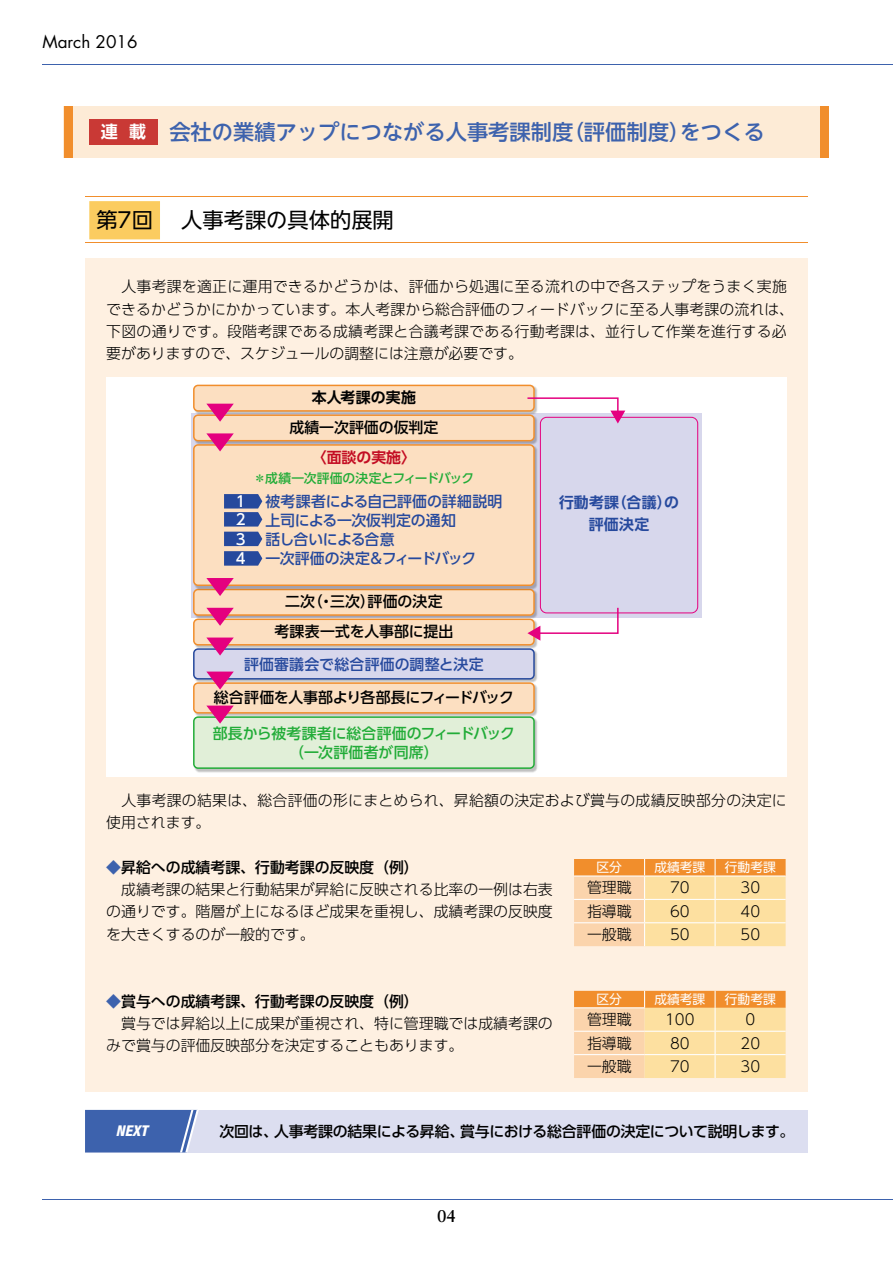
<style>
.page{position:relative;width:893px;height:1263px;background:#fff}
.page>*{position:absolute;margin:0;border:0;box-sizing:border-box;transform-origin:0 0}
.t1{font:500 21.3px "UD Shin Go NT Pro";color:#3d62ad}
.t2{font:21.3px "UD Shin Go NT Pro";color:#000}
.t3{font:16.95px "Futura Std";color:#000}
.t4{font:700 16.95px "Sabon LT Std";color:#000}
.t5{font:300 14.85px/22.4px "UD Shin Go Pro";color:#000}
.t6{font:500 14.85px "UD Shin Go Pro";letter-spacing:-.015em;color:#000}
.t7{font:500 14.85px/19.2px "UD Shin Go Pro";letter-spacing:-.005em;color:#26499d}
.t8{font:500 14.85px/19.2px "UD Shin Go Pro";letter-spacing:.005em;color:#22ac38;text-align:center}
.t9{font:500 14.85px/29.5px "UD Shin Go Pro";letter-spacing:.015em;color:#000;text-align:center}
.t10{font:500 14.85px "UD Shin Go Pro";letter-spacing:.015em;color:#26499d}
.t11{font:700 14.85px/22.4px "UD Shin Go Pro De";letter-spacing:.02em;color:#26499d;text-align:center}
.t12{font:700 14.85px "UD Shin Go Pro De";letter-spacing:.005em;color:#000}
.t13{font:700 14.85px "UD Shin Go Pro De";color:#c30d23}
.t14{font:italic 800 condensed 14.85px "Helvetica Neue LT Std";color:#fff}
.t15{font:500 14.85px/18px "UD Shin Go Pro";color:#fff}
.t16{font:12.75px "UD Shin Go Pro";color:#fff}
.t17{font:500 12.75px "UD Shin Go Pro";letter-spacing:-.04em;color:#22ac38}
.s1{font-family:"UD Shin Go NT Pro De";font-weight:700;font-size:16.95px;color:#fff}
.s2{font-weight:500;color:#3d62ad}
.s3{font-weight:500}
</style>
<div class="page">
<div style="left:64px;top:106px;width:765px;height:51px;background:#fdebd6"></div>
<div style="left:64px;top:106px;width:8px;height:51px;background:#f18e2c"></div>
<div style="left:821px;top:106px;width:8px;height:51px;background:#f18e2c"></div>
<hr style="left:85px;top:196px;width:723px;height:1px;background:#f18e2c">
<hr style="left:85px;top:242px;width:723px;height:1px;background:#f18e2c">
<div style="left:85px;top:258px;width:723px;height:833px;background:#fef0e1"></div>
<div style="left:85px;top:1110px;width:723px;height:42px;background:#dcdef0"></div>
<svg style="left:85px;top:1110px;width:114px;height:42px;background:#4c6eb3"></svg>
<hr style="left:43px;top:64px;width:850px;height:1px;background:#3d62ad">
<hr style="left:43px;top:1199px;width:850px;height:1px;background:#3d62ad">
<div style="left:89px;top:201px;width:71px;height:38px;background:#fbcc60"></div>
<div style="left:90px;top:119px;width:68px;height:26px;background:#c93935"></div>
<svg style="left:574px;top:859px;width:212px;height:87px;background:#face91"></svg>
<svg style="left:574px;top:991px;width:212px;height:87px;background:#face90"></svg>
<div style="left:106px;top:377px;width:681px;height:400px;background:#fff"></div>
<div style="left:192px;top:413px;width:510px;height:204px;background:#d7d7ec"></div>
<div style="left:540px;top:417px;width:158px;height:196px;border:1px solid #e4007f;border-radius:6px"></div>
<img style="left:193px;top:386px;width:345px;height:58px">
<div style="left:194px;top:385px;width:340px;height:26px;background:#fcdfc1;border-radius:4px"></div>
<div style="left:193px;top:385px;width:342px;height:27px;border:2px solid #f18e2c;border-radius:4px"></div>
<div style="left:194px;top:415px;width:340px;height:26px;background:#fcdfc1;border-radius:4px"></div>
<div style="left:193px;top:414px;width:342px;height:27px;border:2px solid #f18e2c;border-radius:4px"></div>
<img style="left:193px;top:444px;width:345px;height:204px">
<div style="left:194px;top:589px;width:340px;height:26px;background:#fcdfc1;border-radius:4px"></div>
<div style="left:193px;top:589px;width:342px;height:27px;border:2px solid #f18e2c;border-radius:4px"></div>
<div style="left:194px;top:619px;width:340px;height:26px;background:#fcdfc1;border-radius:4px"></div>
<div style="left:193px;top:618px;width:342px;height:27px;border:2px solid #f18e2c;border-radius:4px"></div>
<img style="left:195px;top:648px;width:343px;height:34px">
<div style="left:194px;top:649px;width:340px;height:30px;background:#d7d7ec;border-radius:4px"></div>
<div style="left:193px;top:648px;width:342px;height:32px;border:2px solid #26499d;border-radius:4px"></div>
<img style="left:195px;top:682px;width:343px;height:34px">
<div style="left:194px;top:683px;width:340px;height:30px;background:#fcdfc1;border-radius:4px"></div>
<div style="left:193px;top:682px;width:342px;height:32px;border:2px solid #f18e2c;border-radius:4px"></div>
<img style="left:194px;top:716px;width:344px;height:57px">
<div style="left:194px;top:717px;width:340px;height:51px;background:#e1efd8;border-radius:4px"></div>
<div style="left:193px;top:716px;width:342px;height:53px;border:2px solid #22ac38;border-radius:4px"></div>
<div style="left:194px;top:445px;width:340px;height:140px;background:#fcdfc1;border-radius:4px"></div>
<div style="left:193px;top:444px;width:342px;height:142px;border:2px solid #f18e2c;border-radius:4px"></div>
<svg style="left:206px;top:404px;width:28px;height:18px"></svg>
<svg style="left:206px;top:433px;width:28px;height:18px"></svg>
<svg style="left:206px;top:578px;width:28px;height:18px"></svg>
<svg style="left:206px;top:608px;width:28px;height:18px"></svg>
<svg style="left:206px;top:637px;width:28px;height:19px"></svg>
<svg style="left:206px;top:671px;width:28px;height:19px"></svg>
<svg style="left:206px;top:706px;width:28px;height:18px"></svg>
<svg style="left:526px;top:397px;width:99px;height:26px"></svg>
<svg style="left:527px;top:606px;width:92px;height:35px"></svg>
<svg style="left:224px;top:494px;width:38px;height:72px"></svg>
<p class="t3" style="left:43px;top:31px;width:96px">March 2016</p>
<h1 class="t1" style="left:101px;top:115px;width:665px"><span class="s1">連 載</span>　 会社の業績アップにつながる人事考課制度（評価制度）をつくる</h1>
<h1 class="t2" style="left:96px;top:203px;width:299px">第7回 　人事考課の具体的展開</h1>
<p class="t5" style="left:106px;top:275px;width:689px">　人事考課を適正に運用できるかどうかは、評価から処遇に至る流れの中で各ステップをうまく実施できるかどうかにかかっています。本人考課から総合評価のフィードバックに至る人事考課の流れは、下図の通りです。段階考課である成績考課と合議考課である行動考課は、並行して作業を進行する必要がありますので、スケジュールの調整には注意が必要です。</p>
<p class="t15" style="left:236px;top:492px;width:11px">1<br>2</p>
<p class="t15" style="left:236px;top:529px;width:11px;line-height:19.5px">3<br>4</p>
<p class="t12" style="left:312px;top:385px;width:106px">本人考課の実施</p>
<p class="t6" style="left:289px;top:415px;width:150px">成績一次評価の仮判定</p>
<p class="t13" style="left:312px;top:446px;width:106px">〈面談の実施〉</p>
<p class="t17" style="left:254px;top:468px;width:222px">＊成績一次評価の決定とフィードバック</p>
<p class="t7" style="left:265px;top:491px;width:238px">被考課者による自己評価の詳細説明上司による一次仮判定の通知<br>話し合いによる合意<br>一次評価の決定＆フィードバック</p>
<p class="t11" style="left:559px;top:491px;width:122px">行動考課（合議）の評価決定</p>
<p class="t9" style="left:274px;top:586px;width:180px">二次（・三次）評価の決定<br>考課表一式を人事部に提出</p>
<p class="t10" style="left:244px;top:652px;width:241px">評価審議会で総合評価の調整と決定</p>
<p class="t6" style="left:214px;top:686px;width:302px">総合評価を人事部より各部長にフィードバック</p>
<p class="t8" style="left:213px;top:723px;width:304px">部長から被考課者に総合評価のフィードバック（一次評価者が同席）</p>
<p class="t5" style="left:106px;top:788px;width:682px">　人事考課の結果は、総合評価の形にまとめられ、昇給額の決定および賞与の成績反映部分の決定に使用されます。</p>
<p class="t5" style="left:106px;top:855px;width:448px"><span class="s2">◆</span><span class="s3">昇給への成績考課、行動考課の反映度（例）<br></span>　成績考課の結果と行動結果が昇給に反映される比率の一例は右表の通りです。階層が上になるほど成果を重視し、成績考課の反映度を大きくするのが一般的です。</p>
<p class="t16" style="left:597px;top:857px;width:27px">区分</p>
<p class="t16" style="left:654px;top:857px;width:53px">成績考課</p>
<p class="t16" style="left:725px;top:857px;width:53px">行動考課</p>
<p class="t5" style="left:587px;top:876px;width:46px">管理職</p>
<p class="t5" style="left:670px;top:876px;width:21px">70</p>
<p class="t5" style="left:740px;top:876px;width:21px">30</p>
<p class="t5" style="left:587px;top:899px;width:46px">指導職</p>
<p class="t5" style="left:670px;top:899px;width:21px">60</p>
<p class="t5" style="left:740px;top:899px;width:21px">40</p>
<p class="t5" style="left:587px;top:923px;width:46px">一般職</p>
<p class="t5" style="left:670px;top:923px;width:21px">50</p>
<p class="t5" style="left:740px;top:923px;width:21px">50</p>
<p class="t5" style="left:106px;top:989px;width:448px"><span class="s2">◆</span><span class="s3">賞与への成績考課、行動考課の反映度（例）<br></span>　賞与では昇給以上に成果が重視され、特に管理職では成績考課のみで賞与の評価反映部分を決定することもあります。</p>
<p class="t16" style="left:597px;top:989px;width:27px">区分</p>
<p class="t16" style="left:654px;top:989px;width:53px">成績考課</p>
<p class="t16" style="left:725px;top:989px;width:53px">行動考課</p>
<p class="t5" style="left:587px;top:1008px;width:46px">管理職</p>
<p class="t5" style="left:665px;top:1008px;width:31px">100</p>
<p class="t5" style="left:745px;top:1008px;width:11px">0</p>
<p class="t5" style="left:587px;top:1031px;width:46px">指導職</p>
<p class="t5" style="left:670px;top:1031px;width:21px">80</p>
<p class="t5" style="left:740px;top:1031px;width:21px">20</p>
<p class="t5" style="left:587px;top:1054px;width:46px">一般職</p>
<p class="t5" style="left:670px;top:1054px;width:21px">70</p>
<p class="t5" style="left:740px;top:1054px;width:21px">30</p>
<p class="t14" style="left:116px;top:1121px;width:33px">NEXT</p>
<p class="t6" style="left:220px;top:1119px;width:576px">次回は、人事考課の結果による昇給、賞与における総合評価の決定について説明します。</p>
<p class="t4" style="left:437px;top:1205px;width:20px">04</p>
</div>
